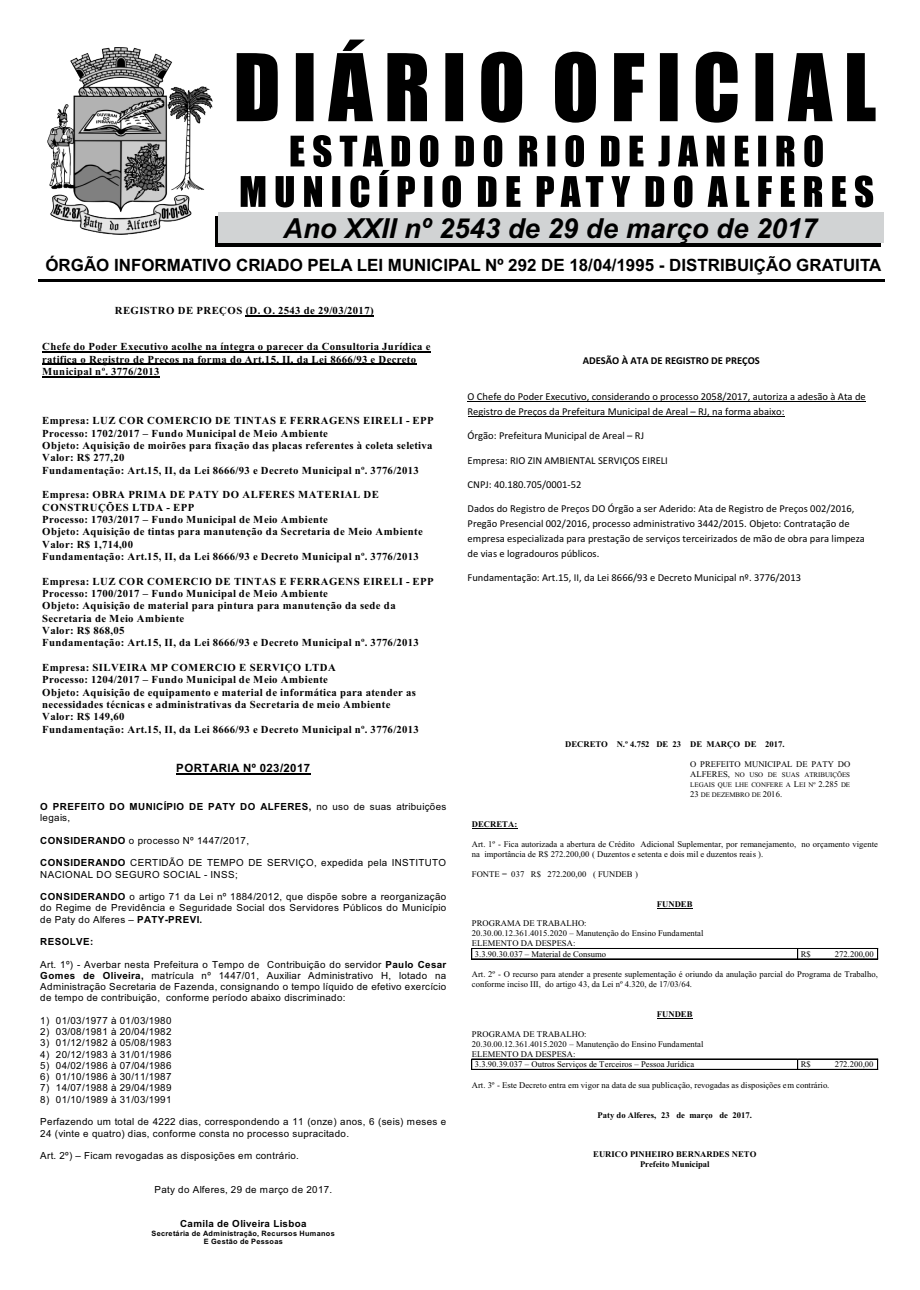
<style>
.page{position:relative;width:920px;height:1290px;background:#fff}
.page>*{position:absolute;margin:0;border:0;box-sizing:border-box;transform-origin:0 0}
.t1{font:italic 700 27.6px "Arial";color:#000}
.t2{font:700 16.95px "Arial";color:#000}
.t3{font:700 11.4px "Arial";letter-spacing:.04em;color:#000}
.t4{font:700 10.65px/12.3px "Times New Roman";letter-spacing:.03em;color:#000}
.t5{font:10.5px/14.9px "Calibri";color:#000}
.t6{font:700 10.5px "Calibri";color:#000}
.t7{font:9.75px/11.2px "Arial";letter-spacing:.04em;color:#000}
.t8{font:700 9.75px/11.2px "Arial";letter-spacing:.04em;color:#000}
.t9{font:8.7px/10.1px "Times New Roman";color:#000}
.t10{font:700 8.7px/10.1px "Times New Roman";color:#000;text-align:center}
.t11{font:700 7.35px/8.4px "Arial";letter-spacing:.04em;color:#000;text-align:center}
.t12{font:6.9px/10.1px "Times New Roman";color:#000;text-align:justify}
.s1{font-weight:400}
.s2{font-weight:700}
.s3{font-size:8.7px}
</style>
<div class="page">
<hr style="left:38px;top:279px;width:847px;height:2px;background:#000">
<img style="left:48px;top:47px;width:165px;height:187px">
<svg style="left:241px;top:135px;width:632px;height:72px"></svg>
<div style="left:215px;top:216px;width:666px;height:31px;background:#000"></div>
<div style="left:218px;top:213px;width:666px;height:30px;background:#d1d3d4"></div>
<svg style="left:237px;top:40px;width:639px;height:83px"></svg>
<hr style="left:246px;top:316px;width:128px;height:1px;background:#000">
<hr style="left:42px;top:352px;width:389px;height:1px;background:#000">
<hr style="left:42px;top:364px;width:374px;height:1px;background:#000">
<hr style="left:42px;top:376px;width:118px;height:1px;background:#000">
<hr style="left:176px;top:773px;width:135px;height:1px;background:#000">
<hr style="left:468px;top:401px;width:398px;height:1px;background:#000">
<hr style="left:468px;top:416px;width:316px;height:1px;background:#000">
<hr style="left:472px;top:828px;width:45px;height:1px;background:#000">
<hr style="left:657px;top:908px;width:36px;height:1px;background:#000">
<hr style="left:472px;top:948px;width:326px;height:1px;background:#000">
<hr style="left:798px;top:948px;width:80px;height:1px;background:#000">
<svg style="left:471px;top:948px;width:2px;height:12px"></svg>
<hr style="left:472px;top:959px;width:326px;height:1px;background:#000">
<hr style="left:472px;top:958px;width:326px;height:1px;background:#000">
<svg style="left:797px;top:949px;width:2px;height:9px"></svg>
<hr style="left:798px;top:959px;width:80px;height:1px;background:#000">
<hr style="left:798px;top:958px;width:80px;height:1px;background:#000">
<svg style="left:877px;top:948px;width:2px;height:12px"></svg>
<hr style="left:657px;top:1018px;width:36px;height:1px;background:#000">
<hr style="left:472px;top:1059px;width:326px;height:1px;background:#000">
<hr style="left:798px;top:1059px;width:80px;height:1px;background:#000">
<svg style="left:471px;top:1059px;width:2px;height:11px"></svg>
<hr style="left:472px;top:1069px;width:326px;height:1px;background:#000">
<svg style="left:797px;top:1060px;width:2px;height:9px"></svg>
<hr style="left:798px;top:1069px;width:80px;height:1px;background:#000">
<svg style="left:877px;top:1059px;width:2px;height:11px"></svg>
<h1 class="t1" style="left:283px;top:218px;width:536px">Ano XXII nº 2543 de 29 de março de 2017</h1>
<h2 class="t2" style="left:45px;top:258px;width:837px">ÓRGÃO INFORMATIVO CRIADO PELA LEI MUNICIPAL Nº 292 DE 18/04/1995 - DISTRIBUIÇÃO GRATUITA</h2>
<p class="t4" style="left:115px;top:306px;width:260px">REGISTRO DE PREÇOS (D. O. 2543 de 29/03/2017)</p>
<p class="t4" style="left:42px;top:342px;width:390px">Chefe do Poder Executivo acolhe na íntegra o parecer da Consultoria Jurídica e ratifica o Registro de Preços na forma do Art.15, II, da Lei 8666/93 e Decreto<br>Municipal nº. 3776/2013</p>
<p class="t4" style="left:42px;top:416px;width:393px">Empresa: LUZ COR COMERCIO DE TINTAS E FERRAGENS EIRELI - EPP Processo: 1702/2017 – Fundo Municipal de Meio Ambiente<br>Objeto: Aquisição de moirões para fixação das placas referentes à coleta seletiva Valor: R$ 277,20<br>Fundamentação: Art.15, II, da Lei 8666/93 e Decreto Municipal nº. 3776/2013</p>
<p class="t4" style="left:42px;top:490px;width:382px">Empresa: OBRA PRIMA DE PATY DO ALFERES MATERIAL DE CONSTRUÇÕES LTDA - EPP<br>Processo: 1703/2017 – Fundo Municipal de Meio Ambiente<br>Objeto: Aquisição de tintas para manutenção da Secretaria de Meio Ambiente Valor: R$ 1,714,00<br>Fundamentação: Art.15, II, da Lei 8666/93 e Decreto Municipal nº. 3776/2013</p>
<p class="t4" style="left:42px;top:576px;width:393px">Empresa: LUZ COR COMERCIO DE TINTAS E FERRAGENS EIRELI - EPP Processo: 1700/2017 – Fundo Municipal de Meio Ambiente<br>Objeto: Aquisição de material para pintura para manutenção da sede da Secretaria de Meio Ambiente<br>Valor: R$ 868,05<br>Fundamentação: Art.15, II, da Lei 8666/93 e Decreto Municipal nº. 3776/2013</p>
<p class="t4" style="left:42px;top:662px;width:378px">Empresa: SILVEIRA MP COMERCIO E SERVIÇO LTDA<br>Processo: 1204/2017 – Fundo Municipal de Meio Ambiente<br>Objeto: Aquisição de equipamento e material de informática para atender as necessidades técnicas e administrativas da Secretaria de meio Ambiente Valor: R$ 149,60<br>Fundamentação: Art.15, II, da Lei 8666/93 e Decreto Municipal nº. 3776/2013</p>
<p class="t3" style="left:176px;top:764px;width:135px">PORTARIA Nº 023/2017</p>
<p class="t8" style="left:40px;top:802px;width:408px">O PREFEITO DO MUNICÍPIO DE PATY DO ALFERES, <span class="s1">no uso de suas atribuições legais,</span></p>
<p class="t7" style="left:40px;top:835px;width:210px"><span class="s2">CONSIDERANDO</span> o processo Nº 1447/2017,</p>
<p class="t7" style="left:40px;top:858px;width:407px"><span class="s2">CONSIDERANDO</span> CERTIDÃO DE TEMPO DE SERVIÇO, expedida pela INSTITUTO<br>NACIONAL DO SEGURO SOCIAL - INSS;</p>
<p class="t7" style="left:40px;top:892px;width:407px;text-align:justify"><span class="s2">CONSIDERANDO</span> o artigo 71 da Lei nº 1884/2012, que dispõe sobre a reorganização do Regime de Previdência e Seguridade Social dos Servidores Públicos do Município de Paty do Alferes – <span class="s2">PATY-PREVI.</span></p>
<p class="t8" style="left:40px;top:937px;width:55px">RESOLVE:</p>
<p class="t7" style="left:40px;top:959px;width:408px;text-align:justify">Art. 1º) - Averbar nesta Prefeitura o Tempo de Contribuição do servidor <span class="s2">Paulo Cesar Gomes de Oliveira,</span> matrícula nº 1447/01, Auxiliar Administrativo H, lotado na Administração Secretaria de Fazenda, consignando o tempo líquido de efetivo exercício de tempo de contribuição, conforme período abaixo discriminado:</p>
<p class="t7" style="left:40px;top:1016px;width:133px">1) 01/03/1977 à 01/03/1980</p>
<p class="t7" style="left:40px;top:1027px;width:133px">2) 03/08/1981 à 20/04/1982</p>
<p class="t7" style="left:40px;top:1038px;width:133px">3) 01/12/1982 à 05/08/1983</p>
<p class="t7" style="left:40px;top:1049px;width:133px">4) 20/12/1983 à 31/01/1986</p>
<p class="t7" style="left:40px;top:1061px;width:133px">5) 04/02/1986 à 07/04/1986</p>
<p class="t7" style="left:40px;top:1072px;width:133px">6) 01/10/1986 à 30/11/1987</p>
<p class="t7" style="left:40px;top:1083px;width:133px">7) 14/07/1988 à 29/04/1989</p>
<p class="t7" style="left:40px;top:1094px;width:133px">8) 01/10/1989 à 31/03/1991</p>
<p class="t7" style="left:40px;top:1117px;width:407px">Perfazendo um total de 4222 dias, correspondendo a 11 (onze) anos, 6 (seis) meses e<br>24 (vinte e quatro) dias, conforme consta no processo supracitado.</p>
<p class="t7" style="left:40px;top:1151px;width:260px">Art. 2º) – Ficam revogadas as disposições em contrário.</p>
<p class="t7" style="left:154px;top:1185px;width:179px">Paty do Alferes, 29 de março de 2017.</p>
<p class="t8" style="left:180px;top:1218px;width:128px">Camila de Oliveira Lisboa</p>
<p class="t11" style="left:152px;top:1229px;width:185px">Secretária de Administração, Recursos Humanos<br>E Gestão de Pessoas</p>
<p class="t6" style="left:583px;top:356px;width:179px">ADESÃO À ATA DE REGISTRO DE PREÇOS</p>
<p class="t5" style="left:468px;top:390px;width:400px">O Chefe do Poder Executivo, considerando o processo 2058/2017, autoriza a adesão à Ata de<br>Registro de Preços da Prefeitura Municipal de Areal – RJ, na forma abaixo:</p>
<p class="t5" style="left:468px;top:429px;width:178px">Órgão: Prefeitura Municipal de Areal – RJ</p>
<p class="t5" style="left:468px;top:454px;width:202px">Empresa: RIO ZIN AMBIENTAL SERVIÇOS EIRELI</p>
<p class="t5" style="left:468px;top:478px;width:115px">CNPJ: 40.180.705/0001-52</p>
<p class="t5" style="left:468px;top:502px;width:399px">Dados do Registro de Preços DO Órgão a ser Aderido: Ata de Registro de Preços 002/2016, Pregão Presencial 002/2016, processo administrativo 3442/2015. Objeto: Contratação de empresa especializada para prestação de serviços terceirizados de mão de obra para limpeza de vias e logradouros públicos.</p>
<p class="t5" style="left:468px;top:571px;width:335px">Fundamentação: Art.15, II, da Lei 8666/93 e Decreto Municipal nº. 3776/2013</p>
<p class="t10" style="left:565px;top:740px;width:221px">DECRETO N.º 4.752 DE 23 DE MARÇO DE 2017.</p>
<p class="t9" style="left:690px;top:760px;width:161px">O PREFEITO MUNICIPAL DE PATY DO</p>
<p class="t12" style="left:690px;top:770px;width:161px"><span class="s3">ALFERES,</span> NO USO DE SUAS ATRIBUIÇÕES LEGAIS QUE LHE CONFERE A <span class="s3">L</span>EI Nº <span class="s3">2.285</span> DE <span class="s3">23</span> DE DEZEMBRO DE <span class="s3">2016.</span></p>
<p class="t10" style="left:472px;top:820px;width:47px">DECRETA:</p>
<p class="t9" style="left:472px;top:840px;width:407px">Art. 1º - Fica autorizada a abertura de Crédito Adicional Suplementar, por remanejamento, no orçamento vigente na importância de R$ 272.200,00 ( Duzentos e setenta e dois mil e duzentos reais ).</p>
<p class="t9" style="left:472px;top:869px;width:167px">FONTE = 037 R$ 272.200,00 ( FUNDEB )</p>
<p class="t10" style="left:657px;top:900px;width:37px">FUNDEB</p>
<p class="t9" style="left:472px;top:919px;width:116px">PROGRAMA DE TRABALHO:</p>
<p class="t9" style="left:472px;top:929px;width:233px">20.30.00.12.361.4015.2020 – Manutenção do Ensino Fundamental</p>
<p class="t9" style="left:472px;top:939px;width:105px">ELEMENTO DA DESPESA:</p>
<p class="t9" style="left:475px;top:949px;width:133px">3.3.90.30.037 – Material de Consumo</p>
<p class="t9" style="left:801px;top:949px;width:12px">R$</p>
<p class="t9" style="left:835px;top:949px;width:40px">272.200,00</p>
<p class="t9" style="left:472px;top:970px;width:407px">Art. 2º - O recurso para atender a presente suplementação é oriundo da anulação parcial do Programa de Trabalho, conforme inciso III, do artigo 43, da Lei nº 4.320, de 17/03/64.</p>
<p class="t10" style="left:657px;top:1010px;width:37px">FUNDEB</p>
<p class="t9" style="left:472px;top:1030px;width:116px">PROGRAMA DE TRABALHO:</p>
<p class="t9" style="left:472px;top:1040px;width:233px">20.30.00.12.361.4015.2020 – Manutenção do Ensino Fundamental</p>
<p class="t9" style="left:472px;top:1050px;width:105px">ELEMENTO DA DESPESA:</p>
<p class="t9" style="left:475px;top:1060px;width:221px">3.3.90.39.037 – Outros Serviços de Terceiros – Pessoa Jurídica</p>
<p class="t9" style="left:801px;top:1060px;width:12px">R$</p>
<p class="t9" style="left:835px;top:1060px;width:40px">272.200,00</p>
<p class="t9" style="left:472px;top:1080px;width:359px">Art. 3º - Este Decreto entra em vigor na data de sua publicação, revogadas as disposições em contrário.</p>
<p class="t10" style="left:598px;top:1110px;width:156px">Paty do Alferes, 23 de março de 2017.</p>
<p class="t10" style="left:593px;top:1150px;width:165px">EURICO PINHEIRO BERNARDES NETO<br>Prefeito Municipal</p>
</div>
